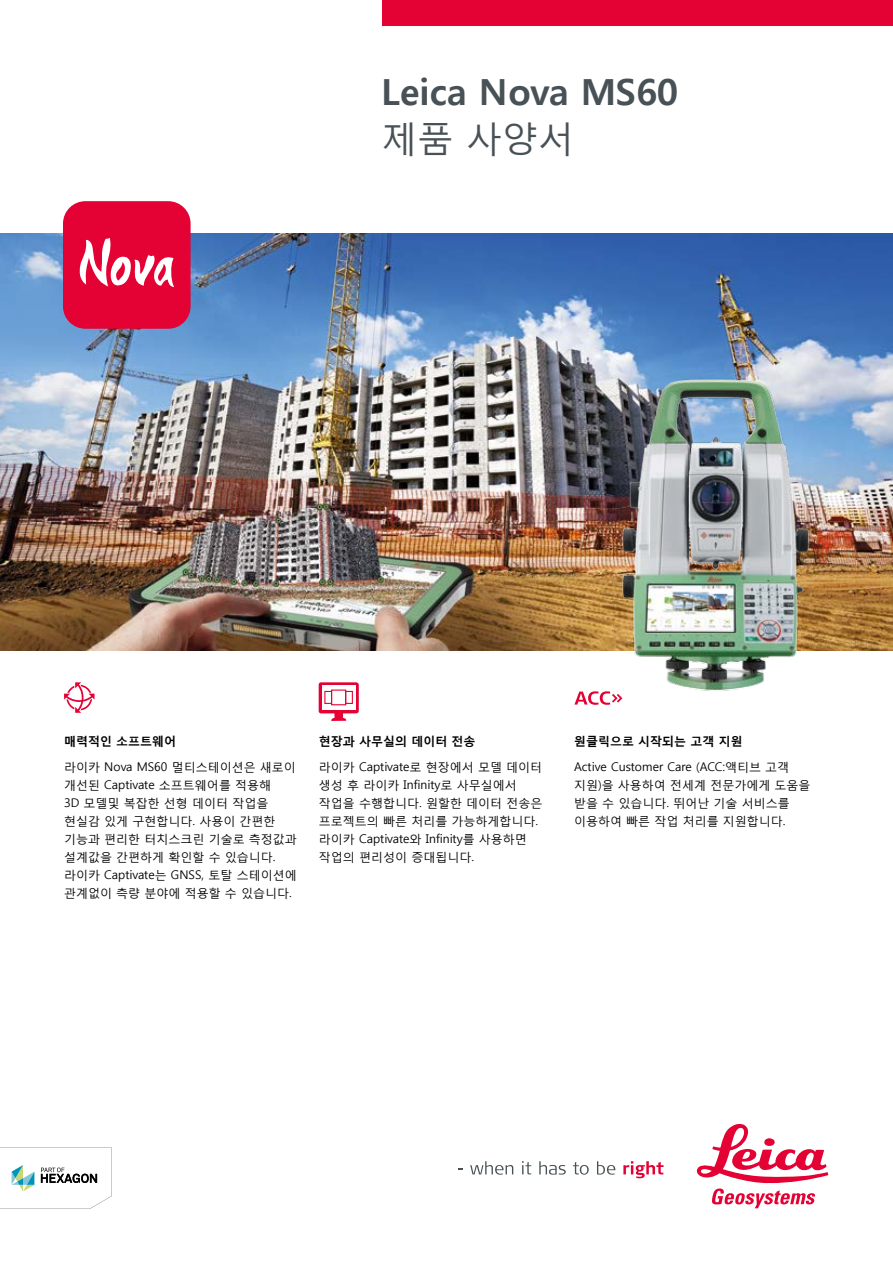
<style>
.page{position:relative;width:893px;height:1263px;background:#fff}
.page>*{position:absolute;margin:0;border:0;box-sizing:border-box;transform-origin:0 0}
.t1{font:700 36px "Malgun Gothic";color:#485156}
.t2{font:36px "Malgun Gothic";color:#485156}
.t3{font:12px/18px "Malgun Gothic";color:#000}
.t4{font:700 12px "Malgun Gothic";color:#000}
</style>
<div class="page">
<div style="left:383px;top:0;width:510px;height:26px;background:#e40134"></div>
<img style="left:0;top:234px;width:893px;height:417px">
<div style="left:63px;top:201px;width:128px;height:128px;background:#e40134;border-radius:22px"></div>
<svg style="left:79px;top:238px;width:95px;height:49px"></svg>
<svg style="left:0;top:1147px;width:112px;height:62px"></svg>
<svg style="left:470px;top:1161px;width:43px;height:14px"></svg>
<svg style="left:522px;top:1161px;width:9px;height:13px"></svg>
<svg style="left:539px;top:1161px;width:27px;height:13px"></svg>
<svg style="left:573px;top:1162px;width:16px;height:13px"></svg>
<svg style="left:597px;top:1161px;width:18px;height:14px"></svg>
<svg style="left:623px;top:1161px;width:40px;height:17px"></svg>
<svg style="left:697px;top:1123px;width:131px;height:85px"></svg>
<img style="left:614px;top:370px;width:202px;height:329px">
<svg style="left:64px;top:682px;width:31px;height:31px"></svg>
<svg style="left:319px;top:682px;width:40px;height:39px"></svg>
<div style="left:322px;top:686px;width:33px;height:24px;background:#fff"></div>
<div style="left:331px;top:689px;width:15px;height:16px;border:1px solid #e40134"></div>
<div style="left:324px;top:691px;width:8px;height:13px;border:1px solid #e40134"></div>
<div style="left:345px;top:691px;width:8px;height:13px;border:1px solid #e40134"></div>
<svg style="left:574px;top:691px;width:48px;height:14px"></svg>
<h1 class="t1" style="left:381px;top:71px;width:298px">Leica Nova MS60</h1>
<h1 class="t2" style="left:381px;top:116px;width:194px">제품 사양서</h1>
<p class="t4" style="left:64px;top:733px;width:114px">매력적인 소프트웨어</p>
<p class="t3" style="left:64px;top:758px;width:234px">라이카 Nova MS60 멀티스테이션은 새로이 개선된 Captivate 소프트웨어를 적용해<br>3D 모델및 복잡한 선형 데이터 작업을 현실감 있게 구현합니다. 사용이 간편한 기능과 편리한 터치스크린 기술로 측정값과 설계값을 간편하게 확인할 수 있습니다. 라이카 Captivate는 GNSS, 토탈 스테이션에 관계없이 측량 분야에 적용할 수 있습니다.</p>
<p class="t4" style="left:319px;top:733px;width:158px">현장과 사무실의 데이터 전송</p>
<p class="t3" style="left:319px;top:758px;width:225px">라이카 Captivate로 현장에서 모델 데이터 생성 후 라이카 Infinity로 사무실에서 작업을 수행합니다. 원할한 데이터 전송은 프로젝트의 빠른 처리를 가능하게합니다. 라이카 Captivate와 Infinity를 사용하면 작업의 편리성이 증대됩니다.</p>
<p class="t4" style="left:574px;top:733px;width:170px">원클릭으로 시작되는 고객 지원</p>
<p class="t3" style="left:574px;top:758px;width:238px">Active Customer Care (ACC:액티브 고객 지원)을 사용하여 전세계 전문가에게 도움을 받을 수 있습니다. 뛰어난 기술 서비스를 이용하여 빠른 작업 처리를 지원합니다.</p>
</div>
